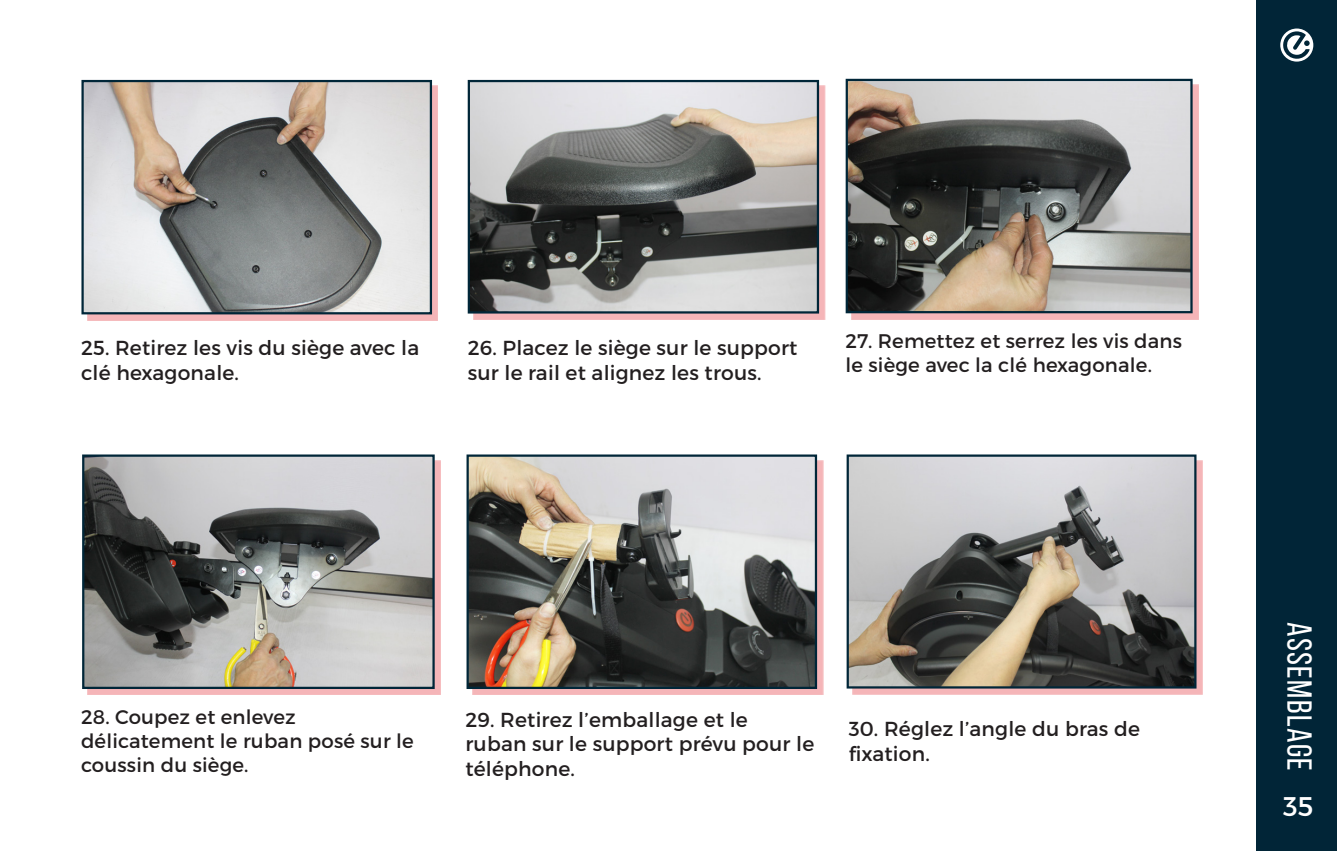
<style>
.page{position:relative;width:1337px;height:851px;background:#fff}
.page>*{position:absolute;margin:0;border:0;box-sizing:border-box;transform-origin:0 0}
.t1{font:34.65px "Bebas Neue";letter-spacing:.04em;color:#fff}
.t2{font:27px "Montserrat";color:#fff}
.t3{font:20.25px/24.8px "Montserrat";letter-spacing:.01em;color:#231f20}
.t4{font:19.8px/24.1px "Montserrat";letter-spacing:.01em;color:#231f20}
</style>
<div class="page">
<div style="left:1256px;top:0;width:80px;height:850px;background:#012537"></div>
<svg style="left:1280px;top:28px;width:33px;height:34px"></svg>
<img style="left:852px;top:460px;width:350px;height:234px">
<img style="left:849px;top:457px;width:344px;height:228px">
<div style="left:846px;top:454px;width:350px;height:234px;border:2px solid #002638"></div>
<img style="left:851px;top:84px;width:347px;height:235px">
<img style="left:472px;top:460px;width:351px;height:234px">
<img style="left:473px;top:86px;width:352px;height:233px">
<img style="left:469px;top:457px;width:345px;height:229px">
<div style="left:466px;top:454px;width:351px;height:235px;border:2px solid #002638"></div>
<img style="left:85px;top:457px;width:347px;height:229px">
<div style="left:82px;top:454px;width:353px;height:235px;border:2px solid #002638"></div>
<img style="left:84px;top:83px;width:345px;height:228px">
<div style="left:81px;top:80px;width:351px;height:234px;border:2px solid #002638"></div>
<img style="left:471px;top:83px;width:345px;height:227px">
<div style="left:468px;top:80px;width:351px;height:233px;border:2px solid #002638"></div>
<img style="left:848px;top:82px;width:341px;height:228px">
<div style="left:845px;top:79px;width:347px;height:234px;border:2px solid #002638"></div>
<p class="t3" style="left:81px;top:335px;width:340px">25. Retirez les vis du siège avec la clé hexagonale.</p>
<p class="t3" style="left:468px;top:335px;width:331px">26. Placez le siège sur le support sur le rail et alignez les trous.</p>
<p class="t4" style="left:845px;top:329px;width:338px">27. Remettez et serrez les vis dans le siège avec la clé hexagonale.</p>
<p class="t4" style="left:81px;top:704px;width:334px">28. Coupez et enlevez délicatement le ruban posé sur le coussin du siège.</p>
<p class="t3" style="left:465px;top:707px;width:350px">29. Retirez l’emballage et le<br>ruban sur le support prévu pour le téléphone.</p>
<p class="t3" style="left:848px;top:716px;width:293px">30. Réglez l’angle du bras de fixation.</p>
<p class="t1" style="left:1318px;top:621px;width:151px;rotate:90deg">ASSEMBLAGE</p>
<h2 class="t2" style="left:1283px;top:790px;width:32px">35</h2>
</div>
